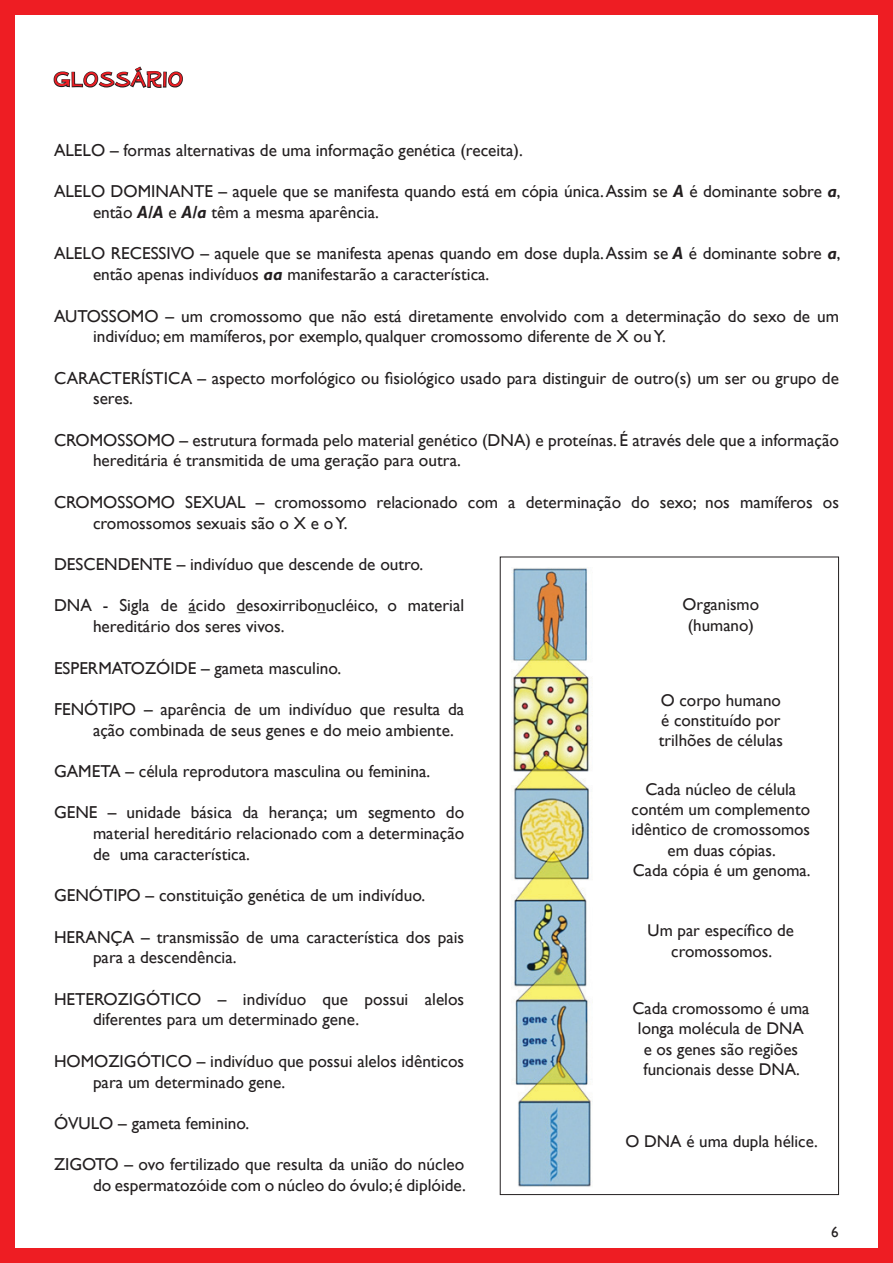
<style>
.page{position:relative;width:893px;height:1263px;background:#ee1d23}
.page>*{position:absolute;margin:0;border:0;box-sizing:border-box;transform-origin:0 0}
.t1{font:25.5px "Mufferaw";letter-spacing:.05em;color:#ee1d23}
.t2{font:17.25px/20.7px "Gill Sans";color:#231f20}
.t3{font:16.95px/20.4px "Gill Sans";color:#231f20;text-align:center}
.t4{font:15px "Gill Sans";color:#231f20}
.s1{font-weight:700;font-style:italic}
</style>
<div class="page">
<div style="left:15px;top:15px;width:863px;height:1232px;background:#fff"></div>
<svg style="left:53px;top:66px;width:130px;height:22px"></svg>
<img style="left:511px;top:568px;width:82px;height:619px">
<h1 class="t1" style="left:54px;top:67px;width:130px">Glossário</h1>
<p class="t2" style="left:54px;top:140px;width:470px">ALELO – formas alternativas de uma informação genética (receita).</p>
<p class="t2" style="left:93px;top:181px;width:749px;text-indent:-39px">ALELO DOMINANTE – aquele que se manifesta quando está em cópia única. Assim se <span class="s1">A</span> é dominante sobre <span class="s1">a</span>, então <span class="s1">A/A</span> e <span class="s1">A/a</span> têm a mesma aparência.</p>
<p class="t2" style="left:93px;top:244px;width:749px;text-indent:-39px">ALELO RECESSIVO – aquele que se manifesta apenas quando em dose dupla. Assim se <span class="s1">A</span> é dominante sobre <span class="s1">a</span>, então apenas indivíduos <span class="s1">aa</span> manifestarão a característica.</p>
<p class="t2" style="left:93px;top:306px;width:747px;text-indent:-39px">AUTOSSOMO – um cromossomo que não está diretamente envolvido com a determinação do sexo de um indivíduo; em mamíferos, por exemplo, qualquer cromossomo diferente de X ou Y.</p>
<p class="t2" style="left:93px;top:368px;width:747px;text-indent:-39px">CARACTERÍSTICA – aspecto morfológico ou fisiológico usado para distinguir de outro(s) um ser ou grupo de seres.</p>
<p class="t2" style="left:93px;top:430px;width:747px;text-indent:-39px">CROMOSSOMO – estrutura formada pelo material genético (DNA) e proteínas. É através dele que a informação hereditária é transmitida de uma geração para outra.</p>
<p class="t2" style="left:93px;top:492px;width:747px;text-indent:-39px">CROMOSSOMO SEXUAL – cromossomo relacionado com a determinação do sexo; nos mamíferos os cromossomos sexuais são o X e o Y.</p>
<p class="t2" style="left:54px;top:554px;width:371px">DESCENDENTE – indivíduo que descende de outro.</p>
<p class="t2" style="left:93px;top:595px;width:373px;text-indent:-39px">DNA - Sigla de ácido desoxirribonucléico, o material hereditário dos seres vivos.</p>
<p class="t2" style="left:54px;top:658px;width:289px">ESPERMATOZÓIDE – gameta masculino.</p>
<p class="t2" style="left:93px;top:699px;width:373px;text-indent:-39px">FENÓTIPO – aparência de um indivíduo que resulta da ação combinada de seus genes e do meio ambiente.</p>
<p class="t2" style="left:54px;top:761px;width:378px">GAMETA – célula reprodutora masculina ou feminina.</p>
<p class="t2" style="left:93px;top:802px;width:373px;text-align:justify;text-indent:-39px">GENE – unidade básica da herança; um segmento do material hereditário relacionado com a determinação de uma característica.</p>
<p class="t2" style="left:54px;top:885px;width:373px">GENÓTIPO – constituição genética de um indivíduo.</p>
<p class="t2" style="left:93px;top:927px;width:373px;text-indent:-39px">HERANÇA – transmissão de uma característica dos pais para a descendência.</p>
<p class="t2" style="left:93px;top:989px;width:373px;text-indent:-39px">HETEROZIGÓTICO – indivíduo que possui alelos diferentes para um determinado gene.</p>
<p class="t2" style="left:93px;top:1051px;width:373px;text-indent:-39px">HOMOZIGÓTICO – indivíduo que possui alelos idênticos para um determinado gene.</p>
<p class="t2" style="left:54px;top:1113px;width:197px">ÓVULO – gameta feminino.</p>
<p class="t2" style="left:54px;top:1154px;width:413px;text-align:right">ZIGOTO – ovo fertilizado que resulta da união do núcleo do espermatozóide com o núcleo do óvulo; é diplóide.</p>
<p class="t3" style="left:683px;top:595px;width:78px">Organismo (humano)</p>
<p class="t3" style="left:659px;top:690px;width:126px;text-align:left">O corpo humano é constituído por trilhões de células</p>
<p class="t3" style="left:631px;top:779px;width:180px">Cada núcleo de célula contém um complemento idêntico de cromossomos em duas cópias.<br>Cada cópia é um genoma.</p>
<p class="t3" style="left:648px;top:920px;width:148px">Um par específico de cromossomos.</p>
<p class="t3" style="left:632px;top:998px;width:179px">Cada cromossomo é uma longa molécula de DNA e os genes são regiões funcionais desse DNA.</p>
<p class="t3" style="left:625px;top:1131px;width:194px">O DNA é uma dupla hélice.</p>
<p class="t4" style="left:831px;top:1223px;width:9px">6</p>
</div>
